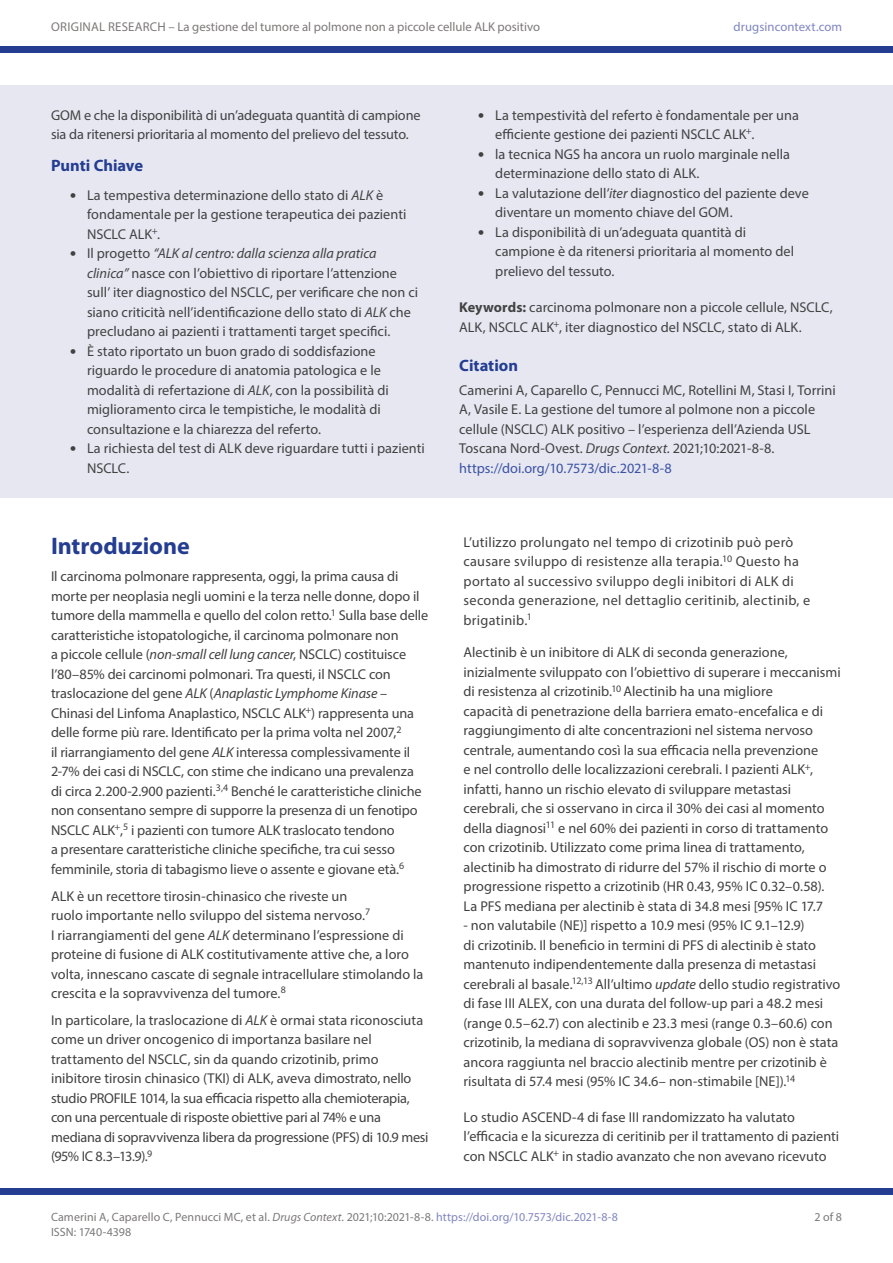
<style>
.page{position:relative;width:893px;height:1263px;background:#fff}
.page>*{position:absolute;margin:0;border:0;box-sizing:border-box;transform-origin:0 0}
.t1{font:700 24px "Myriad Pro";letter-spacing:-.005em;color:#243d91}
.OPH1{font:700 16.5px "Myriad Pro";color:#243d91}
.TXT_S{font:14.25px/19.5px "Myriad Pro";color:#424142}
.TXT{font:14.25px/19.5px "Myriad Pro";letter-spacing:-.005em;color:#424142}
.OPTX{font:14.25px/19.5px "Myriad Pro";letter-spacing:-.005em;color:#424142}
.TXT_S-2{font:14.25px/19.5px "Myriad Pro";letter-spacing:.02em;color:#424142}
.OPTXS{font:14.25px/19.5px "Myriad Pro";color:#424142}
.t2{font:12.75px "Myriad Pro";color:#7c7878}
.t3{font:12.75px "Myriad Pro";letter-spacing:.005em;color:#7f85c1}
.t4{font:12px "Myriad Pro";letter-spacing:.005em;color:#7c7878}
.s1{font-style:italic}
.s2{font-weight:700}
.s3{color:#3a53a3}
.s4{color:#7f85c1}
</style>
<div class="page">
<div style="left:0;top:1188px;width:893px;height:7px;background:#243d91"></div>
<div style="left:0;top:47px;width:893px;height:6px;background:#243d91"></div>
<div style="left:0;top:85px;width:893px;height:412px;background:#e7e7f2"></div>
<p class="t2" style="left:51px;top:18px;width:490px">ORIGINAL RESEARCH – La gestione del tumore al polmone non a piccole cellule ALK positivo</p>
<p class="t3" style="left:734px;top:18px;width:110px">drugsincontext.com</p>
<p class="OPTX" style="left:51px;top:105px;width:371px">GOM e che la disponibilità di un’adeguata quantità di campione sia da ritenersi prioritaria al momento del prelievo del tessuto.</p>
<p class="OPH1" style="left:51px;top:154px;width:94px">Punti Chiave</p>
<p class="TXT" style="left:87px;top:185px;width:321px;text-indent:-18px">• La tempestiva determinazione dello stato di <span class="s1">ALK</span> è fondamentale per la gestione terapeutica dei pazienti<br>NSCLC ALK<sup>+</sup>.</p>
<p class="TXT" style="left:87px;top:243px;width:332px;text-indent:-18px">• Il progetto <span class="s1">“ALK al centro: dalla scienza alla pratica clinica”</span> nasce con l’obiettivo di riportare l’attenzione sull’ iter diagnostico del NSCLC, per verificare che non ci siano criticità nell’identificazione dello stato di <span class="s1">ALK</span> che precludano ai pazienti i trattamenti target specifici.</p>
<p class="TXT" style="left:87px;top:341px;width:303px;text-indent:-18px">• È stato riportato un buon grado di soddisfazione riguardo le procedure di anatomia patologica e le modalità di refertazione di <span class="s1">ALK</span>, con la possibilità di miglioramento circa le tempistiche, le modalità di consultazione e la chiarezza del referto.</p>
<p class="TXT" style="left:87px;top:438px;width:339px;text-indent:-18px">• La richiesta del test di ALK deve riguardare tutti i pazienti<br>NSCLC.</p>
<h1 class="t1" style="left:51px;top:530px;width:140px">Introduzione</h1>
<p class="TXT" style="left:51px;top:567px;width:379px">Il carcinoma polmonare rappresenta, oggi, la prima causa di morte per neoplasia negli uomini e la terza nelle donne, dopo il tumore della mammella e quello del colon retto.<sup>1</sup> Sulla base delle caratteristiche istopatologiche, il carcinoma polmonare non<br>a piccole cellule (<span class="s1">non-small cell lung cancer</span>, NSCLC) costituisce l’80–85% dei carcinomi polmonari. Tra questi, il NSCLC con traslocazione del gene <span class="s1">ALK</span> (<span class="s1">Anaplastic Lymphome Kinase</span> – Chinasi del Linfoma Anaplastico, NSCLC ALK<sup>+</sup>) rappresenta una delle forme più rare. Identificato per la prima volta nel 2007,<sup>2<br></sup>il riarrangiamento del gene <span class="s1">ALK</span> interessa complessivamente il 2-7% dei casi di NSCLC, con stime che indicano una prevalenza di circa 2.200-2.900 pazienti.<sup>3,4</sup> Benché le caratteristiche cliniche non consentano sempre di supporre la presenza di un fenotipo NSCLC ALK<sup>+</sup>,<sup>5</sup> i pazienti con tumore ALK traslocato tendono<br>a presentare caratteristiche cliniche specifiche, tra cui sesso femminile, storia di tabagismo lieve o assente e giovane età.<sup>6</sup></p>
<p class="TXT_S" style="left:51px;top:886px;width:374px">ALK è un recettore tirosin-chinasico che riveste un<br>ruolo importante nello sviluppo del sistema nervoso.<sup>7<br></sup>I riarrangiamenti del gene <span class="s1">ALK</span> determinano l’espressione di proteine di fusione di ALK costitutivamente attive che, a loro volta, innescano cascate di segnale intracellulare stimolando la crescita e la sopravvivenza del tumore.<sup>8</sup></p>
<p class="TXT_S" style="left:51px;top:1010px;width:379px">In particolare, la traslocazione di <span class="s1">ALK</span> è ormai stata riconosciuta come un driver oncogenico di importanza basilare nel trattamento del NSCLC, sin da quando crizotinib, primo inibitore tirosin chinasico (TKI) di ALK, aveva dimostrato, nello studio PROFILE 1014, la sua efficacia rispetto alla chemioterapia, con una percentuale di risposte obiettive pari al 74% e una mediana di sopravvivenza libera da progressione (PFS) di 10.9 mesi (95% IC 8.3–13.9).<sup>9</sup></p>
<p class="TXT" style="left:495px;top:105px;width:305px;text-indent:-18px">• La tempestività del referto è fondamentale per una efficiente gestione dei pazienti NSCLC ALK<sup>+</sup>.</p>
<p class="TXT" style="left:495px;top:144px;width:296px;text-indent:-18px">• la tecnica NGS ha ancora un ruolo marginale nella determinazione dello stato di ALK.</p>
<p class="TXT" style="left:495px;top:183px;width:315px;text-indent:-18px">• La valutazione dell’<span class="s1">iter</span> diagnostico del paziente deve diventare un momento chiave del GOM.</p>
<p class="TXT" style="left:495px;top:222px;width:300px;text-indent:-18px">• La disponibilità di un’adeguata quantità di campione è da ritenersi prioritaria al momento del prelievo del tessuto.</p>
<p class="OPTXS" style="left:459px;top:297px;width:375px"><span class="s2">Keywords:</span> carcinoma polmonare non a piccole cellule, NSCLC,<br>ALK, NSCLC ALK<sup>+</sup>, iter diagnostico del NSCLC, stato di ALK.</p>
<p class="OPH1" style="left:459px;top:354px;width:60px">Citation</p>
<p class="OPTX" style="left:459px;top:380px;width:378px">Camerini A, Caparello C, Pennucci MC, Rotellini M, Stasi I, Torrini A, Vasile E. La gestione del tumore al polmone non a piccole cellule (NSCLC) ALK positivo – l’esperienza dell’Azienda USL Toscana Nord-Ovest. <span class="s1">Drugs Context</span>. 2021;10:2021-8-8. <span class="s3">https://doi.org/10.7573/dic.2021-8-8</span></p>
<p class="TXT_S-2" style="left:463px;top:532px;width:348px">L’utilizzo prolungato nel tempo di crizotinib può però causare sviluppo di resistenze alla terapia.<sup>10</sup> Questo ha portato al successivo sviluppo degli inibitori di ALK di seconda generazione, nel dettaglio ceritinib, alectinib, e brigatinib.<sup>1</sup></p>
<p class="TXT_S" style="left:463px;top:642px;width:379px">Alectinib è un inibitore di ALK di seconda generazione, inizialmente sviluppato con l’obiettivo di superare i meccanismi di resistenza al crizotinib.<sup>10</sup> Alectinib ha una migliore<br>capacità di penetrazione della barriera emato-encefalica e di raggiungimento di alte concentrazioni nel sistema nervoso centrale, aumentando così la sua efficacia nella prevenzione<br>e nel controllo delle localizzazioni cerebrali. I pazienti ALK<sup>+</sup>, infatti, hanno un rischio elevato di sviluppare metastasi cerebrali, che si osservano in circa il 30% dei casi al momento della diagnosi<sup>11</sup> e nel 60% dei pazienti in corso di trattamento con crizotinib. Utilizzato come prima linea di trattamento, alectinib ha dimostrato di ridurre del 57% il rischio di morte o progressione rispetto a crizotinib (HR 0.43, 95% IC 0.32–0.58).<br>La PFS mediana per alectinib è stata di 34.8 mesi [95% IC 17.7</p>
<p class="TXT_S" style="left:463px;top:915px;width:378px">- non valutabile (NE)] rispetto a 10.9 mesi (95% IC 9.1–12.9)<br>di crizotinib. Il beneficio in termini di PFS di alectinib è stato mantenuto indipendentemente dalla presenza di metastasi cerebrali al basale.<sup>12,13</sup> All’ultimo <span class="s1">update</span> dello studio registrativo di fase III ALEX, con una durata del follow-up pari a 48.2 mesi (range 0.5–62.7) con alectinib e 23.3 mesi (range 0.3–60.6) con crizotinib, la mediana di sopravvivenza globale (OS) non è stata ancora raggiunta nel braccio alectinib mentre per crizotinib è risultata di 57.4 mesi (95% IC 34.6– non-stimabile [NE]).<sup>14</sup></p>
<p class="TXT_S" style="left:463px;top:1107px;width:377px">Lo studio ASCEND-4 di fase III randomizzato ha valutato l’efficacia e la sicurezza di ceritinib per il trattamento di pazienti con NSCLC ALK<sup>+</sup> in stadio avanzato che non avevano ricevuto</p>
<p class="t4" style="left:51px;top:1209px;width:569px">Camerini A, Caparello C, Pennucci MC, et al. <span class="s1">Drugs Context.</span> 2021;10:2021-8-8. <span class="s4">https://doi.org/10.7573/dic.2021-8-8</span></p>
<p class="t4" style="left:814px;top:1209px;width:29px">2 of 8</p>
<p class="t4" style="left:51px;top:1224px;width:82px">ISSN: 1740-4398</p>
</div>
